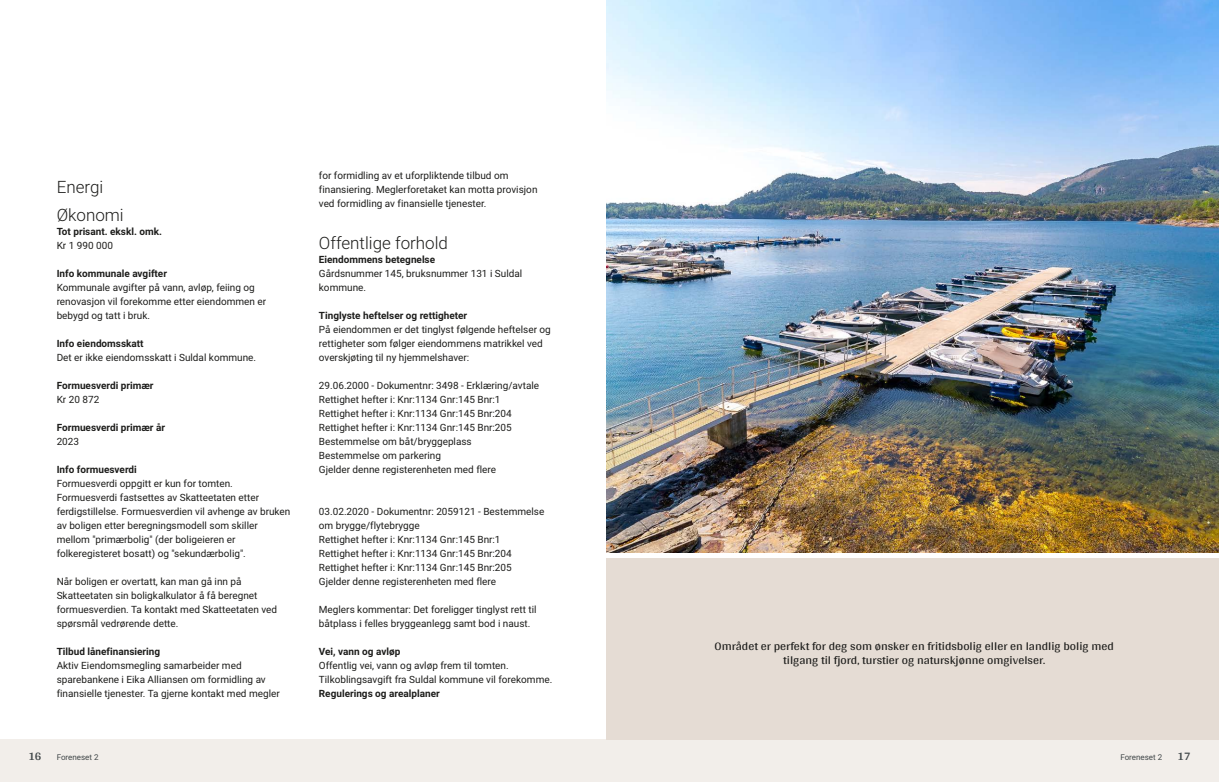
<style>
.page{position:relative;width:1219px;height:782px;background:#fff}
.page>*{position:absolute;margin:0;border:0;box-sizing:border-box;transform-origin:0 0}
.t1{font:300 17px/28px "Roboto Vitec";color:#1d1d1b}
.t2{font:12px/14px "Arya";color:#1d1d1b;text-align:center}
.t3{font:700 12px "Arya";color:#414749}
.t4{font:10px/14px "Roboto Vitec";color:#1d1d1b}
.t5{font:700 10px "Roboto Vitec";color:#1d1d1b}
.t6{font:8px "Roboto Vitec";color:#414749}
</style>
<div class="page">
<div style="left:0;top:739px;width:618px;height:42px;background:#f2eeea"></div>
<img style="left:607px;top:0;width:612px;height:552px">
<div style="left:607px;top:739px;width:612px;height:42px;background:#f2eeea"></div>
<div style="left:607px;top:558px;width:612px;height:181px;background:#e5dcd4"></div>
<h1 class="t1" style="left:57px;top:172px;width:69px">Energi<br>Økonomi</h1>
<p class="t5" style="left:57px;top:224px;width:107px">Tot prisant. ekskl. omk.</p>
<p class="t4" style="left:57px;top:237px;width:58px">Kr 1 990 000</p>
<p class="t5" style="left:57px;top:266px;width:112px">Info kommunale avgifter</p>
<p class="t4" style="left:57px;top:279px;width:211px">Kommunale avgifter på vann, avløp, feiing og renovasjon vil forekomme etter eiendommen er bebygd og tatt i bruk.</p>
<p class="t5" style="left:57px;top:336px;width:88px">Info eiendomsskatt</p>
<p class="t4" style="left:57px;top:349px;width:201px">Det er ikke eiendomsskatt i Suldal kommune.</p>
<p class="t5" style="left:57px;top:378px;width:98px">Formuesverdi primær</p>
<p class="t4" style="left:57px;top:391px;width:44px">Kr 20 872</p>
<p class="t5" style="left:57px;top:420px;width:110px">Formuesverdi primær år</p>
<p class="t4" style="left:57px;top:433px;width:24px">2023</p>
<p class="t5" style="left:57px;top:462px;width:82px">Info formuesverdi</p>
<p class="t4" style="left:57px;top:475px;width:235px">Formuesverdi oppgitt er kun for tomten.<br>Formuesverdi fastsettes av Skatteetaten etter ferdigstillelse. Formuesverdien vil avhenge av bruken av boligen etter beregningsmodell som skiller mellom "primærbolig" (der boligeieren er folkeregisteret bosatt) og "sekundærbolig".</p>
<p class="t4" style="left:57px;top:573px;width:222px">Når boligen er overtatt, kan man gå inn på Skatteetaten sin boligkalkulator å få beregnet formuesverdien. Ta kontakt med Skatteetaten ved spørsmål vedrørende dette.</p>
<p class="t5" style="left:57px;top:644px;width:105px">Tilbud lånefinansiering</p>
<p class="t4" style="left:57px;top:657px;width:225px">Aktiv Eiendomsmegling samarbeider med sparebankene i Eika Alliansen om formidling av finansielle tjenester. Ta gjerne kontakt med megler</p>
<p class="t4" style="left:319px;top:167px;width:220px">for formidling av et uforpliktende tilbud om finansiering. Meglerforetaket kan motta provisjon ved formidling av finansielle tjenester.</p>
<h1 class="t1" style="left:319px;top:228px;width:131px">Offentlige forhold</h1>
<p class="t5" style="left:319px;top:252px;width:118px">Eiendommens betegnelse</p>
<p class="t4" style="left:319px;top:265px;width:205px">Gårdsnummer 145, bruksnummer 131 i Suldal kommune.</p>
<p class="t5" style="left:319px;top:308px;width:150px">Tinglyste heftelser og rettigheter</p>
<p class="t4" style="left:319px;top:321px;width:233px">På eiendommen er det tinglyst følgende heftelser og rettigheter som følger eiendommens matrikkel ved overskjøting til ny hjemmelshaver:</p>
<p class="t4" style="left:319px;top:377px;width:222px">29.06.2000 ‑ Dokumentnr: 3498 ‑ Erklæring/ avtale Rettighet hefter i: Knr:1134 Gnr:145 Bnr:1<br>Rettighet hefter i: Knr:1134 Gnr:145 Bnr:204<br>Rettighet hefter i: Knr:1134 Gnr:145 Bnr:205<br>Bestemmelse om båt/ bryggeplass<br>Bestemmelse om parkering<br>Gjelder denne registerenheten med flere</p>
<p class="t4" style="left:319px;top:503px;width:227px">03.02.2020 ‑ Dokumentnr: 2059121 ‑ Bestemmelse om brygge/ flytebrygge<br>Rettighet hefter i: Knr:1134 Gnr:145 Bnr:1<br>Rettighet hefter i: Knr:1134 Gnr:145 Bnr:204<br>Rettighet hefter i: Knr:1134 Gnr:145 Bnr:205<br>Gjelder denne registerenheten med flere</p>
<p class="t4" style="left:319px;top:601px;width:219px">Meglers kommentar: Det foreligger tinglyst rett til båtplass i felles bryggeanlegg samt bod i naust.</p>
<p class="t5" style="left:319px;top:644px;width:83px">Vei, vann og avløp</p>
<p class="t4" style="left:319px;top:657px;width:235px">Offentlig vei, vann og avløp frem til tomten.<br>Tilkoblingsavgift fra Suldal kommune vil forekomme.</p>
<p class="t5" style="left:319px;top:686px;width:122px">Regulerings og arealplaner</p>
<p class="t2" style="left:714px;top:638px;width:401px">Området er perfekt for deg som ønsker en fritidsbolig eller en landlig bolig med tilgang til fjord, turstier og naturskjønne omgivelser.</p>
<p class="t3" style="left:28px;top:749px;width:15px">16</p>
<p class="t6" style="left:57px;top:751px;width:43px">Foreneset 2</p>
<p class="t6" style="left:1120px;top:751px;width:43px">Foreneset 2</p>
<p class="t3" style="left:1177px;top:749px;width:15px">17</p>
</div>
